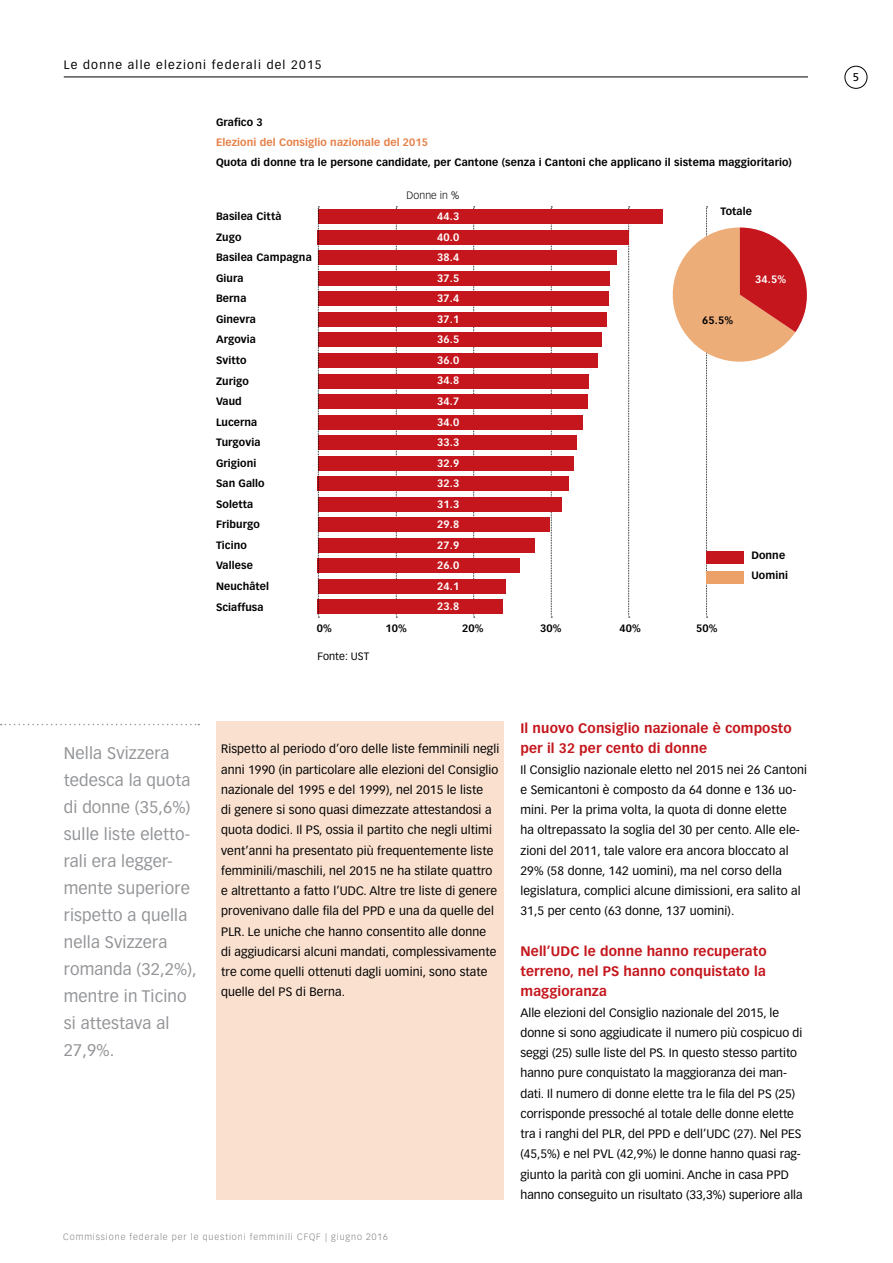
<style>
.page{position:relative;width:893px;height:1263px;background:#fff}
.page>*{position:absolute;margin:0;border:0;box-sizing:border-box;transform-origin:0 0}
.t1{font:16.5px/27px "Vectora LH";letter-spacing:.01em;color:#939598}
.t2{font:700 13.5px/20.2px "Vectora LH";letter-spacing:.01em;color:#c4161c}
.t3{font:12px/20.2px "Vectora LH";letter-spacing:.01em;color:#000}
.t4{font:12px "Vectora LH";letter-spacing:.1em;color:#000}
.t5{font:11.25px "Frutiger";color:#000}
.t6{font:700 10.5px/20.5px "Vectora LH";letter-spacing:.01em;color:#000}
.t7{font:700 10.5px/20.5px "Vectora LH";letter-spacing:.01em;color:#fff;text-align:justify}
.t8{font:700 10.5px "Vectora LH";letter-spacing:.01em;color:#e68047}
.t9{font:10.5px "Vectora LH";letter-spacing:.01em;color:#000}
.t10{font:300 10.5px "Vectora LH";letter-spacing:.01em;color:#000}
.t11{font:300 9px "Vectora LH";letter-spacing:.1em;color:#808285}
</style>
<div class="page">
<hr style="left:64px;top:77px;width:744px;height:1px;background:#000">
<div style="left:845px;top:66px;width:22px;height:23px;border:1px solid #000;border-radius:50%"></div>
<div style="left:216px;top:721px;width:287px;height:478px;background:#f9e0cf"></div>
<svg style="left:396px;top:207px;width:1px;height:411px"></svg>
<svg style="left:473px;top:207px;width:2px;height:411px"></svg>
<svg style="left:551px;top:207px;width:1px;height:411px"></svg>
<svg style="left:628px;top:207px;width:2px;height:411px"></svg>
<div style="left:318px;top:209px;width:344px;height:15px;background:#c4161c"></div>
<div style="left:318px;top:230px;width:311px;height:15px;background:#c4161c"></div>
<div style="left:318px;top:250px;width:298px;height:15px;background:#c4161c"></div>
<div style="left:318px;top:271px;width:291px;height:15px;background:#c4161c"></div>
<div style="left:318px;top:291px;width:291px;height:15px;background:#c4161c"></div>
<div style="left:318px;top:312px;width:288px;height:15px;background:#c4161c"></div>
<div style="left:318px;top:333px;width:284px;height:14px;background:#c4161c"></div>
<div style="left:318px;top:353px;width:280px;height:15px;background:#c4161c"></div>
<div style="left:318px;top:374px;width:270px;height:14px;background:#c4161c"></div>
<div style="left:318px;top:394px;width:270px;height:15px;background:#c4161c"></div>
<div style="left:318px;top:415px;width:264px;height:14px;background:#c4161c"></div>
<div style="left:318px;top:435px;width:259px;height:15px;background:#c4161c"></div>
<div style="left:318px;top:456px;width:256px;height:14px;background:#c4161c"></div>
<div style="left:318px;top:476px;width:251px;height:15px;background:#c4161c"></div>
<div style="left:318px;top:497px;width:243px;height:14px;background:#c4161c"></div>
<div style="left:318px;top:517px;width:232px;height:15px;background:#c4161c"></div>
<div style="left:318px;top:538px;width:217px;height:15px;background:#c4161c"></div>
<div style="left:318px;top:558px;width:202px;height:15px;background:#c4161c"></div>
<div style="left:318px;top:579px;width:187px;height:15px;background:#c4161c"></div>
<div style="left:318px;top:599px;width:185px;height:15px;background:#c4161c"></div>
<svg style="left:318px;top:207px;width:1px;height:411px"></svg>
<svg style="left:1px;top:724px;width:198px;height:1px"></svg>
<svg style="left:672px;top:207px;width:135px;height:411px"></svg>
<p class="t4" style="left:64px;top:57px;width:259px">Le donne alle elezioni federali del 2015</p>
<p class="t6" style="left:216px;top:112px;width:48px">Grafico 3</p>
<p class="t8" style="left:216px;top:136px;width:214px">Elezioni del Consiglio nazionale del 2015</p>
<p class="t6" style="left:216px;top:152px;width:577px">Quota di donne tra le persone candidate, per Cantone (senza i Cantoni che applicano il sistema maggioritario)</p>
<p class="t6" style="left:216px;top:206px;width:97px">Basilea Città<br>Zugo<br>Basilea Campagna<br>Giura<br>Berna<br>Ginevra<br>Argovia<br>Svitto<br>Zurigo<br>Vaud<br>Lucerna<br>Turgovia<br>Grigioni<br>San Gallo<br>Soletta<br>Friburgo<br>Ticino<br>Vallese<br>Neuchâtel<br>Sciaffusa</p>
<p class="t10" style="left:407px;top:190px;width:54px">Donne in %</p>
<p class="t7" style="left:437px;top:206px;width:24px">44.3<br>40.0<br>38.4<br>37.5<br>37.4<br>37.1<br>36.5<br>36.0<br>34.8<br>34.7<br>34.0<br>33.3<br>32.9<br>32.3<br>31.3<br>29.8<br>27.9<br>26.0<br>24.1<br>23.8</p>
<p class="t6" style="left:720px;top:201px;width:33px">Totale</p>
<p class="t6" style="left:702px;top:310px;width:32px">65.5%</p>
<p class="t7" style="left:755px;top:269px;width:32px">34.5%</p>
<p class="t6" style="left:751px;top:545px;width:38px">Donne<br>Uomini</p>
<p class="t6" style="left:317px;top:618px;width:17px">0%</p>
<p class="t6" style="left:386px;top:618px;width:23px">10%</p>
<p class="t6" style="left:462px;top:618px;width:23px">20%</p>
<p class="t6" style="left:540px;top:618px;width:23px">30%</p>
<p class="t6" style="left:620px;top:618px;width:23px">40%</p>
<p class="t6" style="left:696px;top:618px;width:23px">50%</p>
<p class="t9" style="left:317px;top:650px;width:53px">Fonte: UST</p>
<h1 class="t1" style="left:64px;top:740px;width:134px">Nella Svizzera tedesca la quota di donne (35,6%) sulle liste eletto&shy;rali era legger&shy;mente superiore rispetto a quella nella Svizzera romanda (32,2%), mentre in Ticino si attestava al<br>27,9%.</h1>
<p class="t3" style="left:221px;top:739px;width:280px">Rispetto al periodo d’oro delle liste femminili negli anni 1990 (in particolare alle elezioni del Consiglio nazionale del 1995 e del 1999), nel 2015 le liste<br>di genere si sono quasi dimezzate attestandosi a quota dodici. Il PS, ossia il partito che negli ultimi vent’anni ha presentato più frequentemente liste femminili/maschili, nel 2015 ne ha stilate quattro e altrettanto a fatto l’UDC. Altre tre liste di genere provenivano dalle fila del PPD e una da quelle del PLR. Le uniche che hanno consentito alle donne<br>di aggiudicarsi alcuni mandati, complessivamente tre come quelli ottenuti dagli uomini, sono state quelle del PS di Berna.</p>
<p class="t11" style="left:63px;top:1231px;width:326px">Commissione federale per le questioni femminili CFQF | giugno 2016</p>
<p class="t2" style="left:520px;top:718px;width:273px">Il nuovo Consiglio nazionale è composto per il 32 per cento di donne</p>
<p class="t3" style="left:520px;top:759px;width:288px">Il Consiglio nazionale eletto nel 2015 nei 26 Cantoni e Semicantoni è composto da 64 donne e 136 uo&shy;mini. Per la prima volta, la quota di donne elette<br>ha oltrepassato la soglia del 30 per cento. Alle ele&shy;zioni del 2011, tale valore era ancora bloccato al 29% (58 donne, 142 uomini), ma nel corso della legislatura, complici alcune dimissioni, era salito al 31,5 per cento (63 donne, 137 uomini).</p>
<p class="t2" style="left:520px;top:941px;width:248px;text-align:justify">Nell’UDC le donne hanno recuperato terreno, nel PS hanno conquistato la maggioranza</p>
<p class="t3" style="left:520px;top:1002px;width:284px">Alle elezioni del Consiglio nazionale del 2015, le donne si sono aggiudicate il numero più cospicuo di seggi (25) sulle liste del PS. In questo stesso partito hanno pure conquistato la maggioranza dei man&shy;dati. Il numero di donne elette tra le fila del PS (25) corrisponde pressoché al totale delle donne elette tra i ranghi del PLR, del PPD e dell’UDC (27). Nel PES (45,5%) e nel PVL (42,9%) le donne hanno quasi rag&shy;giunto la parità con gli uomini. Anche in casa PPD hanno conseguito un risultato (33,3%) superiore alla</p>
<p class="t5" style="left:853px;top:70px;width:8px">5</p>
</div>
